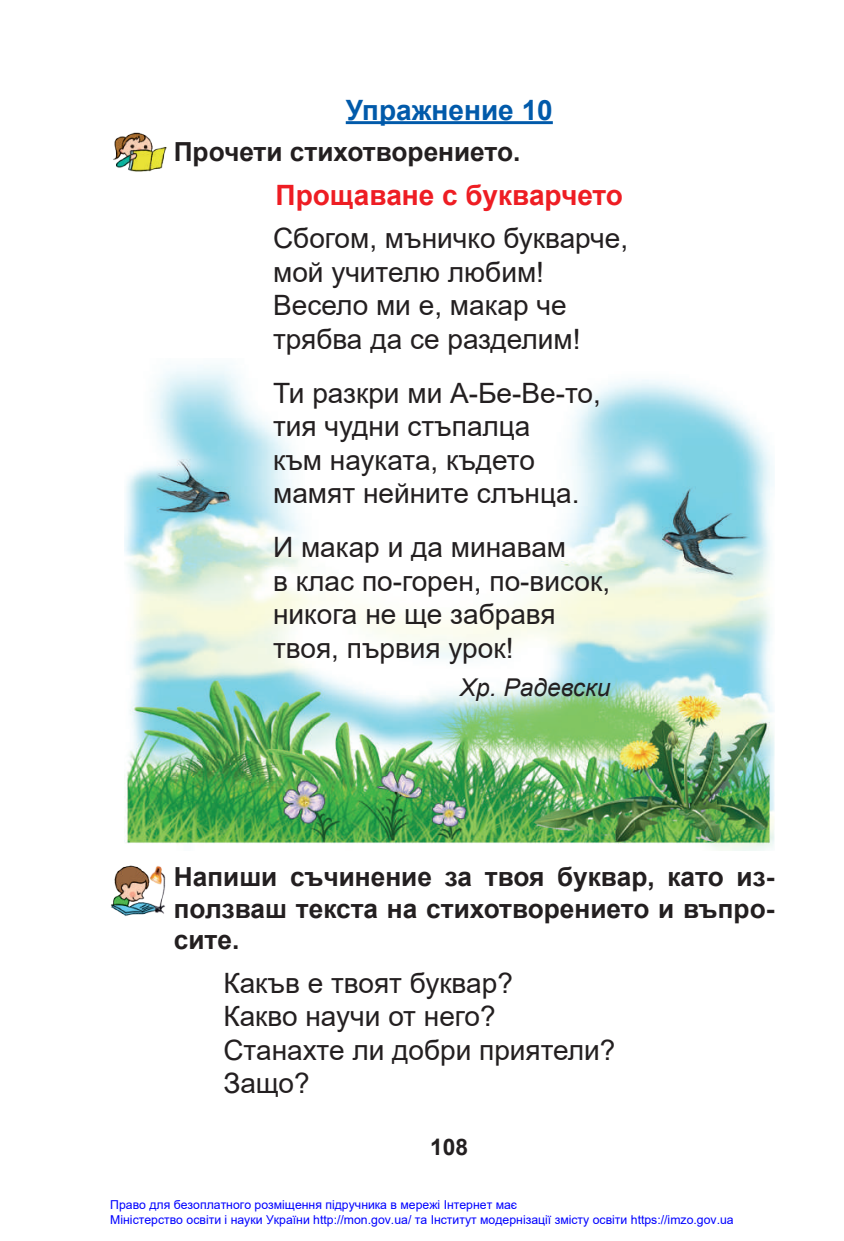
<style>
.page{position:relative;width:844px;height:1241px;background:#fff}
.page>*{position:absolute;margin:0;border:0;box-sizing:border-box;transform-origin:0 0}
.t1{font:28px/33.6px "Arial";color:#231f20}
.t2{font:700 28px "Arial";color:#ee1d23}
.t3{font:700 28px "Arial";color:#015aaa}
.t4{font:700 26.25px/31.5px "Arial";color:#231f20;text-align:justify}
.t5{font:italic 24.5px "Arial";color:#231f20}
.t6{font:700 22.75px "Arial";color:#231f20}
.t7{font:12.25px/14.7px "Arial";color:#00f}
</style>
<div class="page">
<img style="left:124px;top:365px;width:650px;height:485px">
<hr style="left:345px;top:121px;width:207px;height:3px;background:#015aaa">
<img style="left:113px;top:132px;width:54px;height:40px">
<img style="left:111px;top:865px;width:54px;height:51px">
<p class="t3" style="left:345px;top:90px;width:208px">Упражнение 10</p>
<p class="t4" style="left:174px;top:136px;width:348px">Прочети стихотворението.</p>
<p class="t2" style="left:275px;top:175px;width:349px">Прощаване с букварчето</p>
<p class="t1" style="left:273px;top:221px;width:356px">Сбогом, мъничко букварче, мой учителю любим!<br>Весело ми е, макар че трябва да се разделим!</p>
<p class="t1" style="left:273px;top:375px;width:329px">Ти разкри ми А-Бе-Ве-то, тия чудни стъпалца<br>към науката, където мамят нейните слънца.</p>
<p class="t1" style="left:273px;top:530px;width:338px">И макар и да минавам<br>в клас по-горен, по-висок, никога не ще забравя твоя, първия урок!</p>
<p class="t5" style="left:460px;top:671px;width:152px">Хр. Радевски</p>
<p class="t4" style="left:174px;top:861px;width:602px">Напиши съчинение за твоя буквар, като из&shy;ползваш текста на стихотворението и въпро&shy;сите.</p>
<p class="t1" style="left:223px;top:965px;width:393px">Какъв е твоят буквар?<br>Какво научи от него?<br>Станахте ли добри приятели?<br>Защо?</p>
<p class="t6" style="left:430px;top:1130px;width:39px">108</p>
<p class="t7" style="left:110px;top:1196px;width:624px">Право для безоплатного розміщення підручника в мережі Інтернет має<br>Міністерство освіти і науки України http://mon.gov.ua/ та Інститут модернізації змісту освіти https://imzo.gov.ua</p>
</div>
